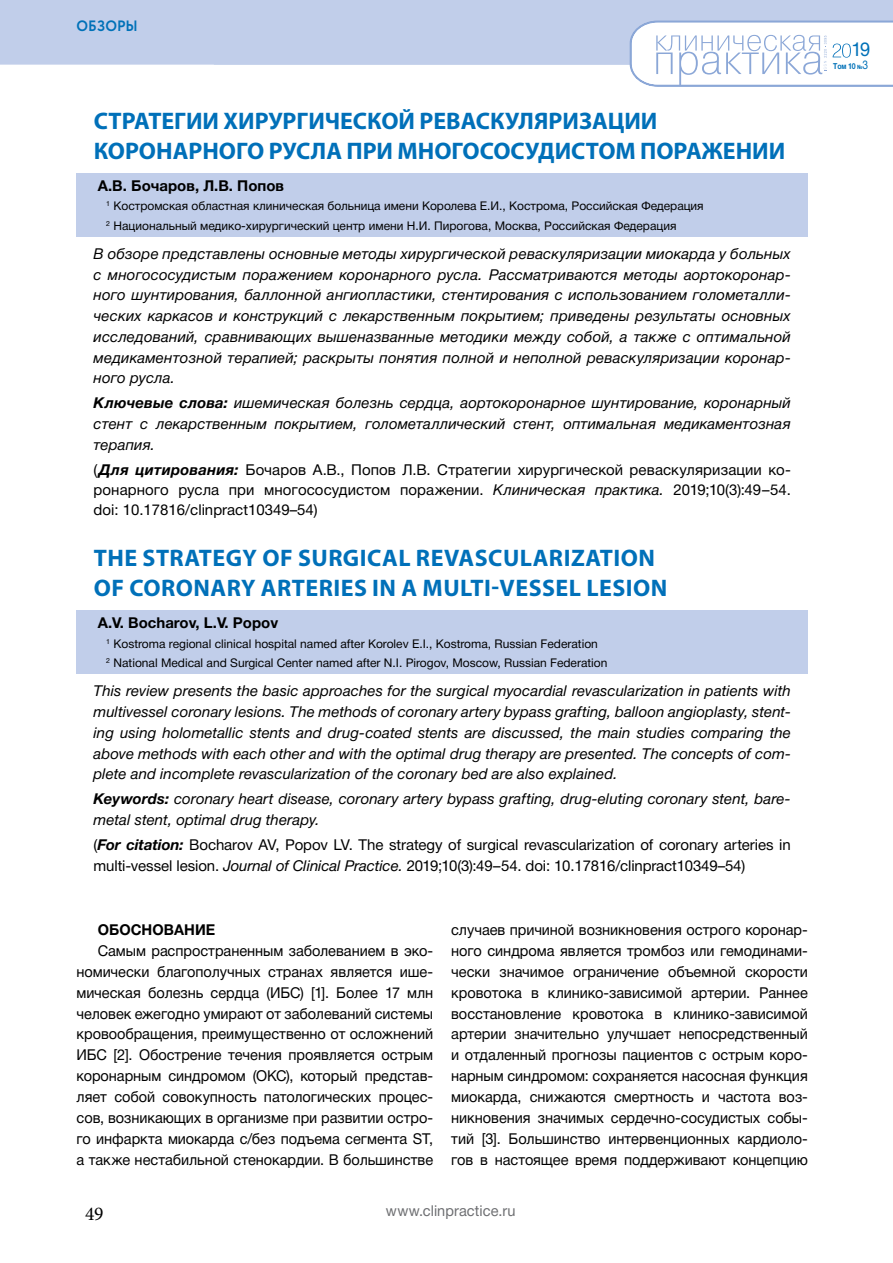
<style>
.page{position:relative;width:893px;height:1263px;background:#fff}
.page>*{position:absolute;margin:0;border:0;box-sizing:border-box;transform-origin:0 0}
.t1{font:700 24px/30px "Myriad Pro";color:#0070b9}
.t2{font:700 24px/30px "Myriad Pro";letter-spacing:.02em;color:#0070b9}
.t3{font:19.5px "Minion Pro";color:#000}
.t4{font:19.2px "Helvetica Neue Cyr";color:#0071b8;scale:.95 1}
.t5{font:15px/20.9px "Helvetica Neue Cyr";letter-spacing:-.005em;color:#000;text-align:justify}
.t6{font:italic 15px/20.7px "Helvetica Neue Cyr";letter-spacing:.01em;color:#000;text-align:justify}
.t7{font:700 15px "Helvetica Neue Cyr";color:#000}
.t8{font:15px "Helvetica Neue Cyr";letter-spacing:.005em;color:#6d6e71}
.t9{font:700 15px "Circe";letter-spacing:-.005em;color:#0071b8;scale:.95 1}
.t10{font:12px/19.5px "Helvetica Neue Cyr";color:#000}
.t11{font:700 8.25px "Helvetica Neue Cyr";color:#0071b8;scale:.85 1}
.s1{font-weight:700}
.s2{font-weight:700;font-style:italic}
.s3{font-style:italic}
.s4{font-size:6px}
.s5{font-weight:400;font-size:12px}
</style>
<div class="page">
<div style="left:0;top:0;width:214px;height:65px;background:#c1ceea"></div>
<svg style="left:214px;top:0;width:679px;height:87px"></svg>
<div style="left:77px;top:610px;width:731px;height:64px;background:#c1ceea"></div>
<div style="left:77px;top:173px;width:731px;height:63px;background:#c1ceea"></div>
<p class="t9" style="left:77px;top:16px;width:66px">ОБЗОРЫ</p>
<h1 class="t1" style="left:94px;top:105px;width:693px">СТРАТЕГИИ ХИРУРГИЧЕСКОЙ РЕВАСКУЛЯРИЗАЦИИ<br>КОРОНАРНОГО РУСЛА ПРИ МНОГОСОСУДИСТОМ ПОРАЖЕНИИ</h1>
<p class="t7" style="left:98px;top:177px;width:188px">А.В. Бочаров, Л.В. Попов</p>
<p class="t10" style="left:106px;top:196px;width:599px"><sup>1</sup> Костромская областная клиническая больница имени Королева Е.И., Кострома, Российская Федерация<br><sup>2</sup> Национальный медико-хирургический центр имени Н.И. Пирогова, Москва, Российская Федерация</p>
<p class="t6" style="left:94px;top:244px;width:699px">В обзоре представлены основные методы хирургической реваскуляризации миокарда у больных с многососудистым поражением коронарного русла. Рассматриваются методы аортокоронар&shy;ного шунтирования, баллонной ангиопластики, стентирования с использованием голометалли&shy;ческих каркасов и конструкций с лекарственным покрытием; приведены результаты основных исследований, сравнивающих вышеназванные методики между собой, а также с оптимальной медикаментозной терапией; раскрыты понятия полной и неполной реваскуляризации коронар&shy;ного русла.</p>
<p class="t6" style="left:94px;top:393px;width:699px"><span class="s1">Ключевые слова:</span> ишемическая болезнь сердца, аортокоронарное шунтирование, коронарный стент с лекарственным покрытием, голометаллический стент, оптимальная медикаментозная терапия.</p>
<p class="t5" style="left:94px;top:459px;width:699px;line-height:20.2px">(<span class="s2">Для цитирования:</span> Бочаров А.В., Попов Л.В. Стратегии хирургической реваскуляризации ко&shy;ронарного русла при многососудистом поражении. <span class="s3">Клиническая практика.</span> 2019;10(3):49–54. doi: 10.17816/clinpract10349–54)</p>
<h1 class="t2" style="left:94px;top:542px;width:575px">THE STRATEGY OF SURGICAL REVASCULARIZATION<br>OF CORONARY ARTERIES IN A MULTI-VESSEL LESION</h1>
<p class="t7" style="left:98px;top:615px;width:182px">A.V. Bocharov, L.V. Popov</p>
<p class="t10" style="left:106px;top:634px;width:503px"><sup>1</sup> Kostroma regional clinical hospital named after Korolev E.I., Kostroma, Russian Federation<br><sup>2</sup> National Medical and Surgical Center named after N.I. Pirogov, Moscow, Russian Federation</p>
<p class="t6" style="left:94px;top:681px;width:699px">This review presents the basic approaches for the surgical myocardial revascularization in patients with multivessel coronary lesions. The methods of coronary artery bypass grafting, balloon angioplasty, stent&shy;ing using holometallic stents and drug-coated stents are discussed, the main studies comparing the above methods with each other and with the optimal drug therapy are presented. The concepts of com&shy;plete and incomplete revascularization of the coronary bed are also explained.</p>
<p class="t6" style="left:94px;top:789px;width:699px"><span class="s1">Keywords:</span> coronary heart disease, coronary artery bypass grafting, drug-eluting coronary stent, bare&shy;metal stent, optimal drug therapy.</p>
<p class="t5" style="left:94px;top:834px;width:699px">(<span class="s2">For citation:</span> Bocharov AV, Popov LV. The strategy of surgical revascularization of coronary arteries in multi-vessel lesion. <span class="s3">Journal of Clinical Practice.</span> 2019;10(3):49–54. doi: 10.17816/clinpract10349–54)</p>
<p class="t7" style="left:98px;top:922px;width:119px">ОБОСНОВАНИЕ</p>
<p class="t5" style="left:77px;top:940px;width:358px;text-indent:21px">Самым распространенным заболеванием в эко&shy;номически благополучных странах является ише&shy;мическая болезнь сердца (ИБС) [1]. Более 17 млн человек ежегодно умирают от заболеваний системы кровообращения, преимущественно от осложнений ИБС [2]. Обострение течения проявляется острым коронарным синдромом (ОКС), который представ&shy;ляет собой совокупность патологических процес&shy;сов, возникающих в организме при развитии остро&shy;го инфаркта миокарда с/без подъема сегмента ST, а также нестабильной стенокардии. В большинстве</p>
<p class="t5" style="left:451px;top:920px;width:358px">случаев причиной возникновения острого коронар&shy;ного синдрома является тромбоз или гемодинами&shy;чески значимое ограничение объемной скорости кровотока в клинико-зависимой артерии. Раннее восстановление кровотока в клинико-зависимой артерии значительно улучшает непосредственный и отдаленный прогнозы пациентов с острым коро&shy;нарным синдромом: сохраняется насосная функция миокарда, снижаются смертность и частота воз&shy;никновения значимых сердечно-сосудистых собы&shy;тий [3]. Большинство интервенционных кардиоло&shy;гов в настоящее время поддерживают концепцию</p>
<h2 class="t3" style="left:85px;top:1200px;width:20px">49</h2>
<p class="t8" style="left:386px;top:1203px;width:131px">www.clinpractice.ru</p>
<p class="t4" style="left:851px;top:38px;width:21px">19</p>
<p class="t11" style="left:833px;top:61px;width:43px">Том 10 <span class="s4">№</span><span class="s5">3</span></p>
</div>
